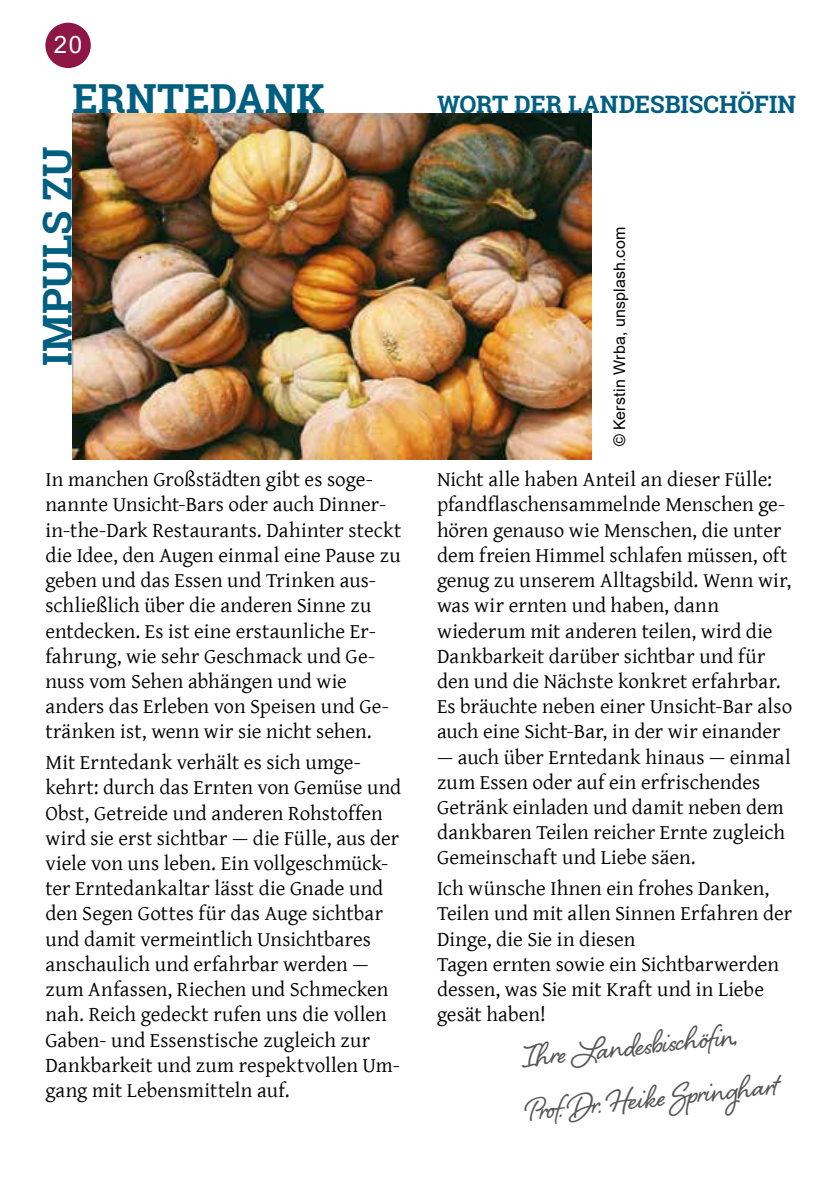
<style>
.page{position:relative;width:840px;height:1191px;background:#fff}
.page>*{position:absolute;margin:0;border:0;box-sizing:border-box;transform-origin:0 0}
.t1{font:40px/53.6px "Shelby";color:#575756}
.t2{font:700 40px "Roboto Slab";color:#005e80}
.t3{font:700 24px "Roboto Slab";color:#005e80}
.t4{font:24px "Arial";color:#fff}
.t5{font:21px/25.2px "Gentium Basic";color:#000}
.t6{font:16px "Arial";letter-spacing:.01em;color:#000}
</style>
<div class="page">
<div style="left:46px;top:24px;width:44px;height:43px;background:#8f1748;border-radius:50%"></div>
<div style="left:45px;top:23px;width:46px;height:45px;border:2px solid #8f1748;border-radius:50%"></div>
<img style="left:73px;top:113px;width:518px;height:346px">
<p class="t4" style="left:54px;top:28px;width:30px">20</p>
<h1 class="t2" style="left:73px;top:71px;width:253px">ERNTEDANK</h1>
<p class="t3" style="left:437px;top:88px;width:360px">WORT DER LANDESBISCHÖFIN</p>
<h1 class="t2" style="left:30px;top:366px;width:221px;rotate:-90deg">IMPULS ZU</h1>
<p class="t5" style="left:45px;top:466px;width:357px">In manchen Großstädten gibt es soge&shy;nannte Unsicht-Bars oder auch Dinner&shy;in-the-Dark Restaurants. Dahinter steckt die Idee, den Augen einmal eine Pause zu geben und das Essen und Trinken aus&shy;schließlich über die anderen Sinne zu entdecken. Es ist eine erstaunliche Er&shy;fahrung, wie sehr Geschmack und Ge&shy;nuss vom Sehen abhängen und wie anders das Erleben von Speisen und Ge&shy;tränken ist, wenn wir sie nicht sehen.</p>
<p class="t5" style="left:45px;top:749px;width:357px">Mit Erntedank verhält es sich umge&shy;kehrt: durch das Ernten von Gemüse und Obst, Getreide und anderen Rohstoffen wird sie erst sichtbar — die Fülle, aus der viele von uns leben. Ein vollgeschmück&shy;ter Erntedankaltar lässt die Gnade und den Segen Gottes für das Auge sichtbar und damit vermeintlich Unsichtbares anschaulich und erfahrbar werden — zum Anfassen, Riechen und Schmecken nah. Reich gedeckt rufen uns die vollen Gaben- und Essenstische zugleich zur Dankbarkeit und zum respektvollen Um&shy;gang mit Lebensmitteln auf.</p>
<p class="t6" style="left:608px;top:446px;width:221px;rotate:-90deg">© Kerstin Wrba, unsplash.com</p>
<p class="t5" style="left:437px;top:466px;width:356px">Nicht alle haben Anteil an dieser Fülle: pfandflaschensammelnde Menschen ge&shy;hören genauso wie Menschen, die unter dem freien Himmel schlafen müssen, oft genug zu unserem Alltagsbild. Wenn wir, was wir ernten und haben, dann wiederum mit anderen teilen, wird die Dankbarkeit darüber sichtbar und für den und die Nächste konkret erfahrbar.<br>Es bräuchte neben einer Unsicht-Bar also auch eine Sicht-Bar, in der wir einander</p>
<p class="t5" style="left:437px;top:743px;width:355px">— auch über Erntedank hinaus — einmal zum Essen oder auf ein erfrischendes Getränk einladen und damit neben dem dankbaren Teilen reicher Ernte zugleich Gemeinschaft und Liebe säen.</p>
<p class="t5" style="left:437px;top:875px;width:356px">Ich wünsche Ihnen ein frohes Danken,<br>Teilen und mit allen Sinnen Erfahren der<br>Dinge, die Sie in diesen<br>Tagen ernten sowie ein Sichtbarwerden dessen, was Sie mit Kraft und in Liebe gesät haben!</p>
<h1 class="t1" style="left:518px;top:1026px;width:253px;rotate:-6deg">Ihre Landesbischöfin,<br>Prof . Dr. Heike Springhart</h1>
</div>
